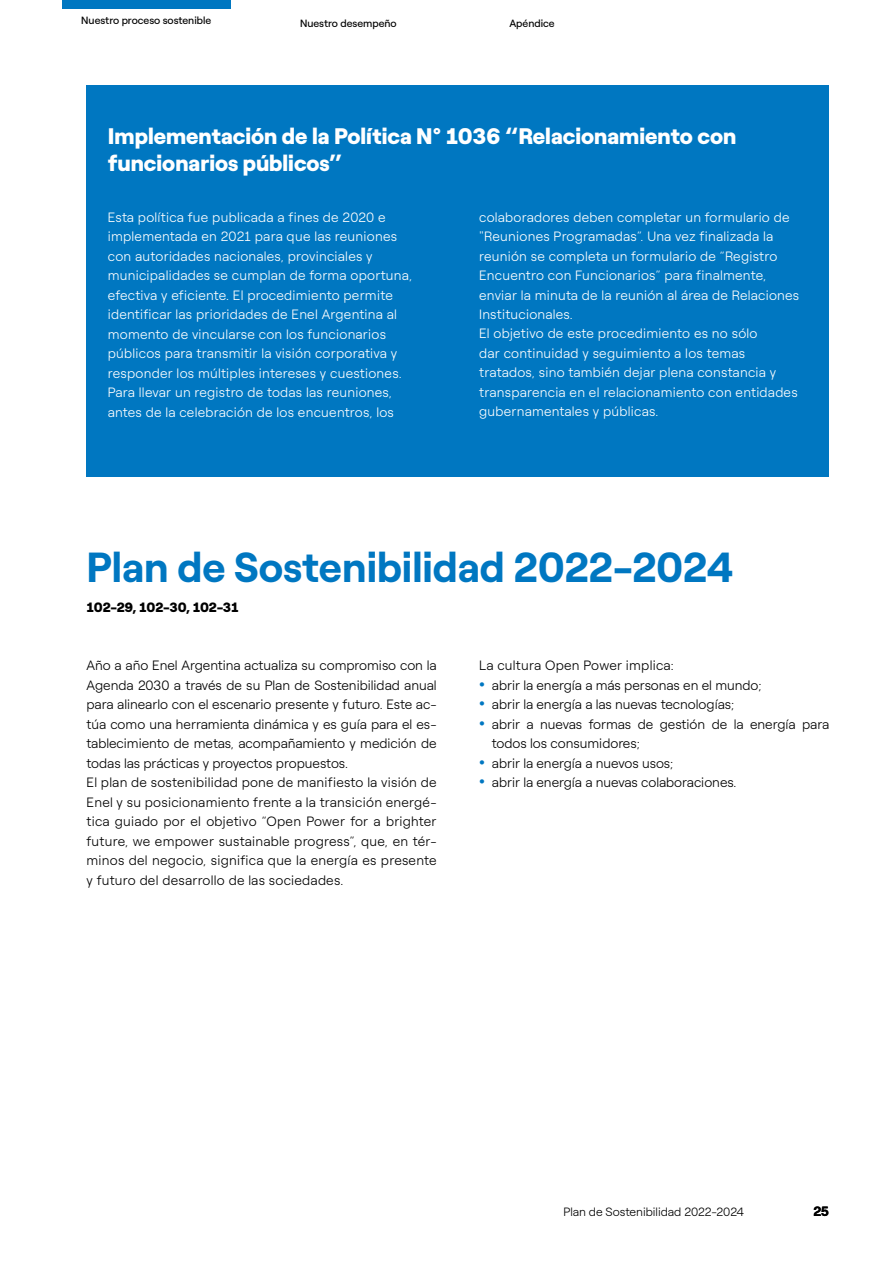
<style>
.page{position:relative;width:893px;height:1263px;background:#fff}
.page>*{position:absolute;margin:0;border:0;box-sizing:border-box;transform-origin:0 0}
.t1{font:700 42px "Roobert ENEL";color:#0077c1}
.t2{font:900 22.5px/27px "Roobert ENEL";color:#fff}
.t3{font:300 13.5px/19.5px "Roobert ENEL";letter-spacing:.02em;color:#fff}
.t4{font:300 13.5px/19.5px "Roobert ENEL";color:#000}
.t5{font:300 13.5px "Roobert ENEL";letter-spacing:.02em;color:#000}
.t6{font:900 13.5px "Roobert ENEL";letter-spacing:-.01em;color:#000}
.t7{font:700 13.5px "Roobert ENEL";color:#000}
.t8{font:300 12px "Roobert ENEL";color:#000}
.t9{font:10.5px "Roobert ENEL";color:#000}
.s1{font-weight:400;font-size:21px;color:#0077c1}
</style>
<div class="page">
<div style="left:62px;top:0;width:168px;height:9px;background:#0077c1"></div>
<div style="left:87px;top:85px;width:742px;height:391px;background:#0077c1"></div>
<p class="t9" style="left:81px;top:12px;width:131px">Nuestro proceso sostenible</p>
<p class="t9" style="left:300px;top:15px;width:98px">Nuestro desempeño</p>
<p class="t9" style="left:509px;top:15px;width:47px">Apéndice</p>
<h2 class="t2" style="left:108px;top:121px;width:630px">Implementación de la Política N° 1036 “Relacionamiento con funcionarios públicos”</h2>
<p class="t3" style="left:108px;top:206px;width:306px">Esta política fue publicada a fines de 2020 e implementada en 2021 para que las reuniones con autoridades nacionales, provinciales y municipalidades se cumplan de forma oportuna, efectiva y eficiente. El procedimiento permite identificar las prioridades de Enel Argentina al momento de vincularse con los funcionarios públicos para transmitir la visión corporativa y responder los múltiples intereses y cuestiones.<br>Para llevar un registro de todas las reuniones, antes de la celebración de los encuentros, los</p>
<p class="t3" style="left:479px;top:206px;width:322px">colaboradores deben completar un formulario de "Reuniones Programadas”. Una vez finalizada la reunión se completa un formulario de “Registro Encuentro con Funcionarios” para finalmente, enviar la minuta de la reunión al área de Relaciones Institucionales.<br>El objetivo de este procedimiento es no sólo<br>dar continuidad y seguimiento a los temas tratados, sino también dejar plena constancia y transparencia en el relacionamiento con entidades gubernamentales y públicas.</p>
<h1 class="t1" style="left:87px;top:535px;width:649px">Plan de Sostenibilidad 2022-2024</h1>
<p class="t6" style="left:87px;top:596px;width:154px">102-29, 102-30, 102-31</p>
<p class="t4" style="left:87px;top:655px;width:352px">Año a año Enel Argentina actualiza su compromiso con la Agenda 2030 a través de su Plan de Sostenibilidad anual para alinearlo con el escenario presente y futuro. Este ac&shy;túa como una herramienta dinámica y es guía para el es&shy;tablecimiento de metas, acompañamiento y medición de todas las prácticas y proyectos propuestos.<br>El plan de sostenibilidad pone de manifiesto la visión de Enel y su posicionamiento frente a la transición energé&shy;tica guiado por el objetivo “Open Power for a brighter future, we empower sustainable progress”, que, en tér&shy;minos del negocio, significa que la energía es presente y futuro del desarrollo de las sociedades.</p>
<p class="t5" style="left:479px;top:655px;width:196px">La cultura Open Power implica:</p>
<p class="t4" style="left:479px;top:674px;width:284px"><span class="s1">•</span> abrir la energía a más personas en el mundo;</p>
<p class="t4" style="left:479px;top:694px;width:257px"><span class="s1">•</span> abrir la energía a las nuevas tecnologías;</p>
<p class="t4" style="left:492px;top:713px;width:339px;text-indent:-13px"><span class="s1">•</span> abrir a nuevas formas de gestión de la energía para todos los consumidores;</p>
<p class="t4" style="left:479px;top:752px;width:196px"><span class="s1">•</span> abrir la energía a nuevos usos;</p>
<p class="t4" style="left:479px;top:772px;width:259px"><span class="s1">•</span> abrir la energía a nuevas colaboraciones.</p>
<p class="t8" style="left:563px;top:1203px;width:182px">Plan de Sostenibilidad 2022-2024</p>
<p class="t7" style="left:813px;top:1201px;width:17px">25</p>
</div>
